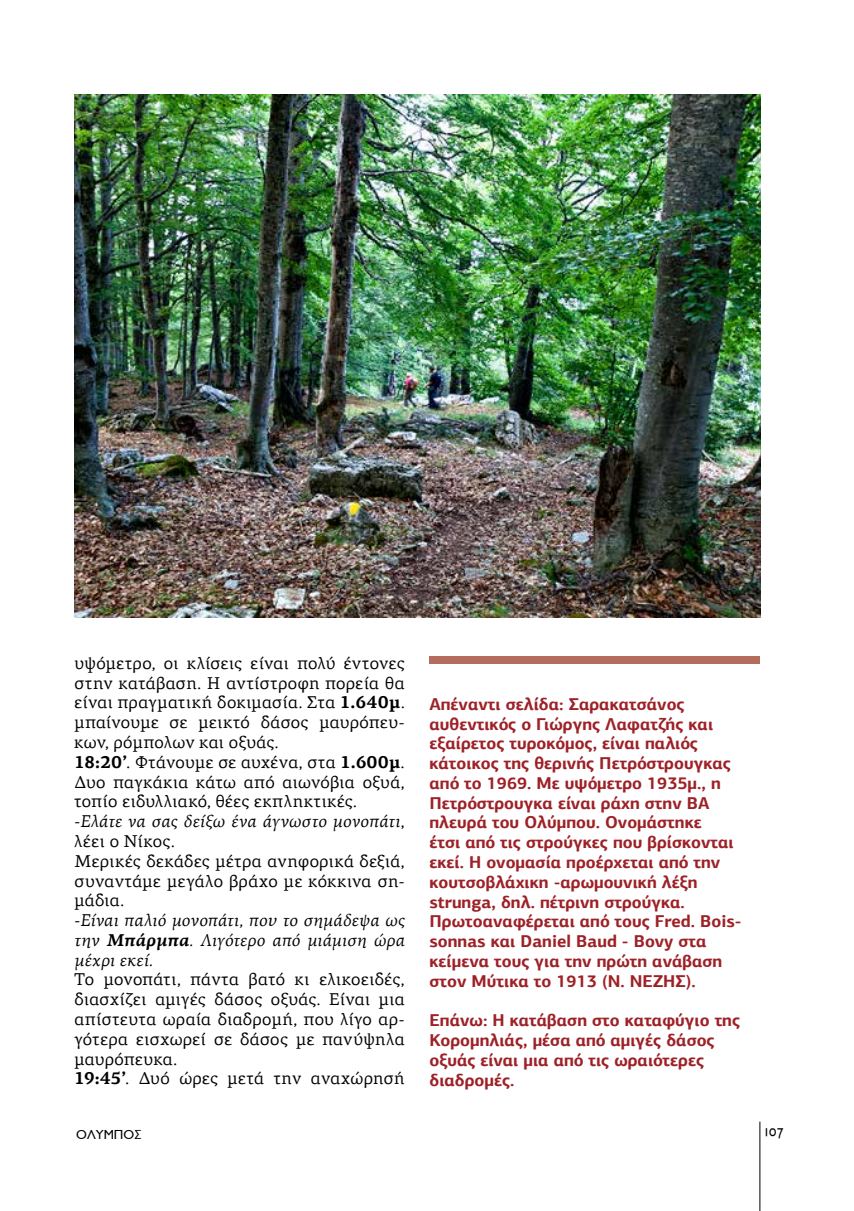
<style>
.page{position:relative;width:854px;height:1211px;background:#fff}
.page>*{position:absolute;margin:0;border:0;box-sizing:border-box;transform-origin:0 0}
.t1{font:17.15px/19.8px "PF Agora Serif Pro";letter-spacing:.02em;color:#000}
.t2{font:700 17.15px/19.8px "PF Agora Sans Pro";color:#9d2127}
.t3{font:300 16.62px "Triplex Greek";color:#000}
.t4{font:13.12px "CF Jeckyl";color:#000}
.s1{font-weight:700}
.s2{font-style:italic}
.s3{font-weight:700;font-style:italic}
</style>
<div class="page">
<hr style="left:759px;top:1121px;width:1px;height:89px;background:#000">
<img style="left:74px;top:94px;width:685px;height:524px">
<div style="left:429px;top:656px;width:330px;height:7px;background:#b46d5c"></div>
<p class="t1" style="left:74px;top:653px;width:331px">υψόμετρο, οι κλίσεις είναι πολύ έντονες στην κατάβαση. Η αντίστροφη πορεία θα είναι πραγματική δοκιμασία. Στα <span class="s1">1.640μ</span>. μπαίνουμε σε μεικτό δάσος μαυρόπευ&shy;κων, ρόμπολων και οξυάς.<br><span class="s1">18:20’</span>. Φτάνουμε σε αυχένα, στα <span class="s1">1.600μ</span>.<br>Δυο παγκάκια κάτω από αιωνόβια οξυά, τοπίο ειδυλλιακό, θέες εκπληκτικές. -<span class="s2">Ελάτε να σας δείξω ένα άγνωστο μονοπάτι</span>, λέει ο Νίκος.<br>Μερικές δεκάδες μέτρα ανηφορικά δεξιά, συναντάμε μεγάλο βράχο με κόκκινα ση&shy;μάδια.<br>-<span class="s2">Είναι παλιό μονοπάτι, που το σημάδεψα ως την</span> <span class="s3">Μπάρμπα</span><span class="s2">. Λιγότερο από μιάμιση ώρα μέχρι εκεί.</span></p>
<p class="t1" style="left:74px;top:969px;width:331px">Το μονοπάτι, πάντα βατό κι ελικοειδές, διασχίζει αμιγές δάσος οξυάς. Είναι μια απίστευτα ωραία διαδρομή, που λίγο αρ&shy;γότερα εισχωρεί σε δάσος με πανύψηλα μαυρόπευκα.<br><span class="s1">19:45’</span>. Δυό ώρες μετά την αναχώρησή</p>
<p class="t2" style="left:429px;top:693px;width:313px">Απέναντι σελίδα: Σαρακατσάνος αυθεντικός ο Γιώργης Λαφατζής και εξαίρετος τυροκόμος, είναι παλιός κάτοικος της θερινής Πετρόστρουγκας από το 1969. Με υψόμετρο 1935μ., η Πετρόστρουγκα είναι ράχη στην ΒΑ πλευρά του Ολύμπου. Ονομάστηκε<br>έτσι από τις στρούγκες που βρίσκονται εκεί. Η ονομασία προέρχεται από την κουτσοβλάχικη -αρωμουνική λέξη strunga, δηλ. πέτρινη στρούγκα.<br>Πρωτοαναφέρεται από τους Fred. Bois&shy;sonnas και Daniel Baud - Bovy στα κείμενα τους για την πρώτη ανάβαση στον Μύτικα το 1913 (Ν. ΝΕΖΗΣ).</p>
<p class="t2" style="left:429px;top:1010px;width:312px">Επάνω: Η κατάβαση στο καταφύγιο της<br>Κορομηλιάς, μέσα από αμιγές δάσος οξυάς είναι μια από τις ωραιότερες διαδρομές.</p>
<p class="t4" style="left:76px;top:1125px;width:67px">ΟΛΥΜΠΟΣ</p>
<p class="t3" style="left:764px;top:1123px;width:21px">107</p>
</div>
